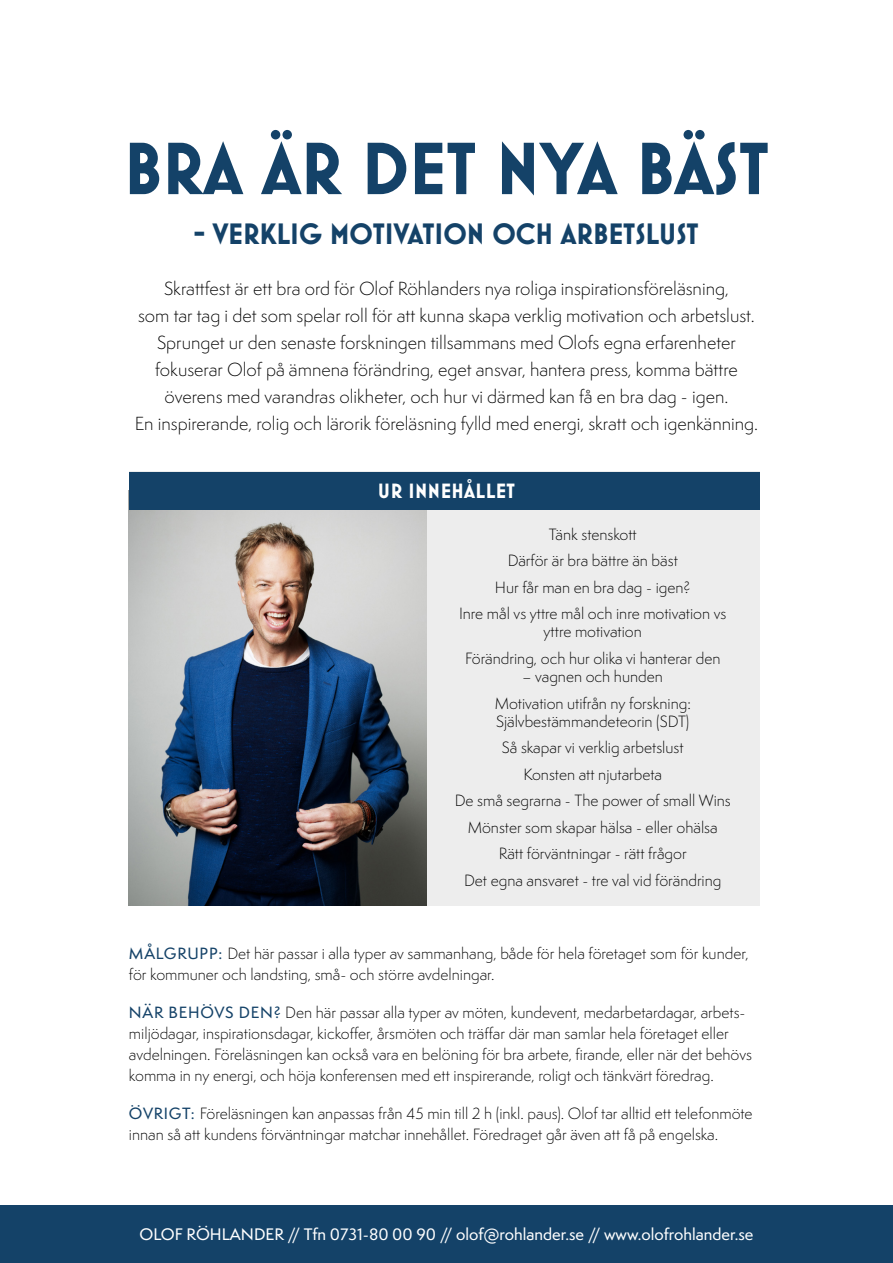
<style>
.page{position:relative;width:893px;height:1263px;background:#fff}
.page>*{position:absolute;margin:0;border:0;box-sizing:border-box;transform-origin:0 0}
.t1{font:700 75px "Mostra Nuova";color:#144268}
.t2{font:700 30px "Mostra Nuova";color:#144268}
.t3{font:700 21px "Mostra Nuova";letter-spacing:.02em;color:#fff}
.t4{font:300 17.4px/27px "Semplicita Pro";color:#000;text-align:center}
.t5{font:500 15.3px "Semplicita Pro";color:#fff}
.t6{font:300 15px/26.5px "Semplicita Pro";color:#000;text-align:center}
.s1{font-weight:500;color:#144268}
</style>
<div class="page">
<div style="left:129px;top:472px;width:631px;height:434px;background:#ededed"></div>
<img style="left:129px;top:510px;width:298px;height:396px">
<div style="left:129px;top:472px;width:631px;height:38px;background:#144268"></div>
<div style="left:0;top:1206px;width:893px;height:57px;background:#144268"></div>
<h1 class="t1" style="left:124px;top:125px;width:647px">BRA ÄR DET NYA BÄST</h1>
<h2 class="t2" style="left:194px;top:216px;width:506px">- VERKLIG MOTIVATION OCH ARBETSLUST</h2>
<p class="t4" style="left:135px;top:275px;width:625px">Skrattfest är ett bra ord för Olof Röhlanders nya roliga inspirationsföreläsning,<br>som tar tag i det som spelar roll för att kunna skapa verklig motivation och arbetslust.<br>Sprunget ur den senaste forskningen tillsammans med Olofs egna erfarenheter fokuserar Olof på ämnena förändring, eget ansvar, hantera press, komma bättre överens med varandras olikheter, och hur vi därmed kan få en bra dag - igen.<br>En inspirerande, rolig och lärorik föreläsning fylld med energi, skratt och igenkänning.</p>
<h3 class="t3" style="left:378px;top:479px;width:139px">UR INNEHÅLLET</h3>
<p class="t6" style="left:459px;top:521px;width:269px">Tänk stenskott<br>Därför är bra bättre än bäst<br>Hur får man en bra dag - igen?<br>Inre mål vs yttre mål och inre motivation vs</p>
<p class="t6" style="left:465px;top:619px;width:257px">yttre motivation<br>Förändring, och hur olika vi hanterar den</p>
<p class="t6" style="left:495px;top:663px;width:198px">– vagnen och hunden<br>Motivation utifrån ny forskning:</p>
<p class="t6" style="left:455px;top:708px;width:278px">Självbestämmandeteorin (SDT)<br>Så skapar vi verklig arbetslust<br>Konsten att njutarbeta<br>De små segrarna - The power of small Wins Mönster som skapar hälsa - eller ohälsa Rätt förväntningar - rätt frågor<br>Det egna ansvaret - tre val vid förändring</p>
<p class="t6" style="left:129px;top:943px;width:621px;line-height:21px;text-align:left"><span class="s1">MÅLGRUPP:</span> Det här passar i alla typer av sammanhang, både för hela företaget som för kunder, för kommuner och landsting, små- och större avdelningar.</p>
<p class="t6" style="left:129px;top:1002px;width:625px;line-height:21px;text-align:left"><span class="s1">NÄR BEHÖVS DEN?</span> Den här passar alla typer av möten, kundevent, medarbetardagar, arbets&shy;miljödagar, inspirationsdagar, kickoffer, årsmöten och träffar där man samlar hela företaget eller avdelningen. Föreläsningen kan också vara en belöning för bra arbete, firande, eller när det behövs komma in ny energi, och höja konferensen med ett inspirerande, roligt och tänkvärt föredrag.</p>
<p class="t6" style="left:129px;top:1103px;width:625px;line-height:21px;text-align:left"><span class="s1">ÖVRIGT:</span> Föreläsningen kan anpassas från 45 min till 2 h (inkl. paus). Olof tar alltid ett telefonmöte innan så att kundens förväntningar matchar innehållet. Föredraget går även att få på engelska.</p>
<p class="t5" style="left:139px;top:1223px;width:615px">OLOF RÖHLANDER // Tfn 0731-80 00 90 // olof@rohlander.se // www.olofrohlander.se</p>
</div>
